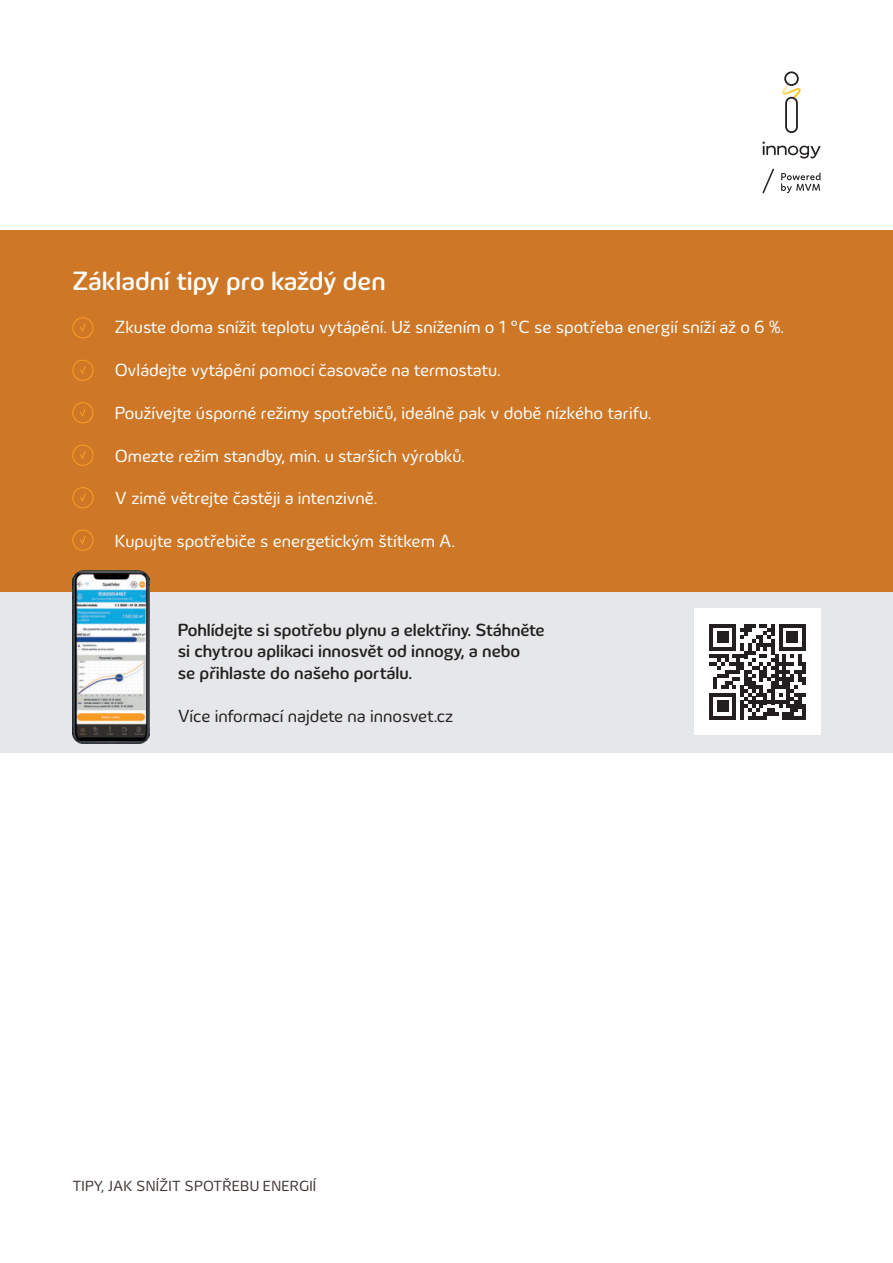
<style>
.page{position:relative;width:893px;height:1263px;background:#fff}
.page>*{position:absolute;margin:0;border:0;box-sizing:border-box;transform-origin:0 0}
.t1{font:500 27px "Innogy";color:#fff}
.t2{font:18px "Innogy";color:#fff}
.t3{font:500 18px/21.6px "Innogy";letter-spacing:-.005em;color:#231f20}
.t4{font:18px "Innogy";color:#231f20}
.t5{font:15px "Innogy";letter-spacing:.01em;color:#3f3634}
</style>
<div class="page">
<svg style="left:762px;top:142px;width:59px;height:16px"></svg>
<svg style="left:782px;top:71px;width:19px;height:62px"></svg>
<svg style="left:781px;top:173px;width:39px;height:20px"></svg>
<svg style="left:762px;top:169px;width:12px;height:24px"></svg>
<div style="left:0;top:230px;width:893px;height:362px;background:#ce7727"></div>
<svg style="left:72px;top:317px;width:22px;height:21px"></svg>
<svg style="left:72px;top:360px;width:22px;height:21px"></svg>
<svg style="left:72px;top:402px;width:22px;height:21px"></svg>
<svg style="left:72px;top:445px;width:22px;height:21px"></svg>
<svg style="left:72px;top:487px;width:22px;height:21px"></svg>
<svg style="left:72px;top:529px;width:22px;height:22px"></svg>
<div style="left:0;top:592px;width:893px;height:161px;background:#e6e7e9"></div>
<img style="left:73px;top:571px;width:76px;height:173px">
<div style="left:695px;top:609px;width:126px;height:126px;background:#fff"></div>
<svg style="left:709px;top:624px;width:96px;height:96px"></svg>
<hr style="left:802px;top:704px;width:3px;height:16px;background:#231f20">
<h1 class="t1" style="left:72px;top:268px;width:315px">Základní tipy pro každý den</h1>
<p class="t2" style="left:115px;top:319px;width:671px">Zkuste doma snížit teplotu vytápění. Už snížením o 1 °C se spotřeba energií sníží až o 6 %.</p>
<p class="t2" style="left:115px;top:362px;width:387px">Ovládejte vytápění pomocí časovače na termostatu.</p>
<p class="t2" style="left:115px;top:405px;width:538px">Používejte úsporné režimy spotřebičů, ideálně pak v době nízkého tarifu.</p>
<p class="t2" style="left:115px;top:448px;width:352px">Omezte režim standby, min. u starších výrobků.</p>
<p class="t2" style="left:115px;top:490px;width:264px">V zimě větrejte častěji a intenzivně.</p>
<p class="t2" style="left:115px;top:533px;width:342px">Kupujte spotřebiče s energetickým štítkem A.</p>
<p class="t3" style="left:178px;top:619px;width:369px">Pohlídejte si spotřebu plynu a elektřiny. Stáhněte si chytrou aplikaci innosvět od innogy, a nebo<br>se přihlaste do našeho portálu.</p>
<p class="t4" style="left:178px;top:708px;width:277px">Více informací najdete na innosvet.cz</p>
<p class="t5" style="left:72px;top:1178px;width:245px">TIPY, JAK SNÍŽIT SPOTŘEBU ENERGIÍ</p>
</div>
